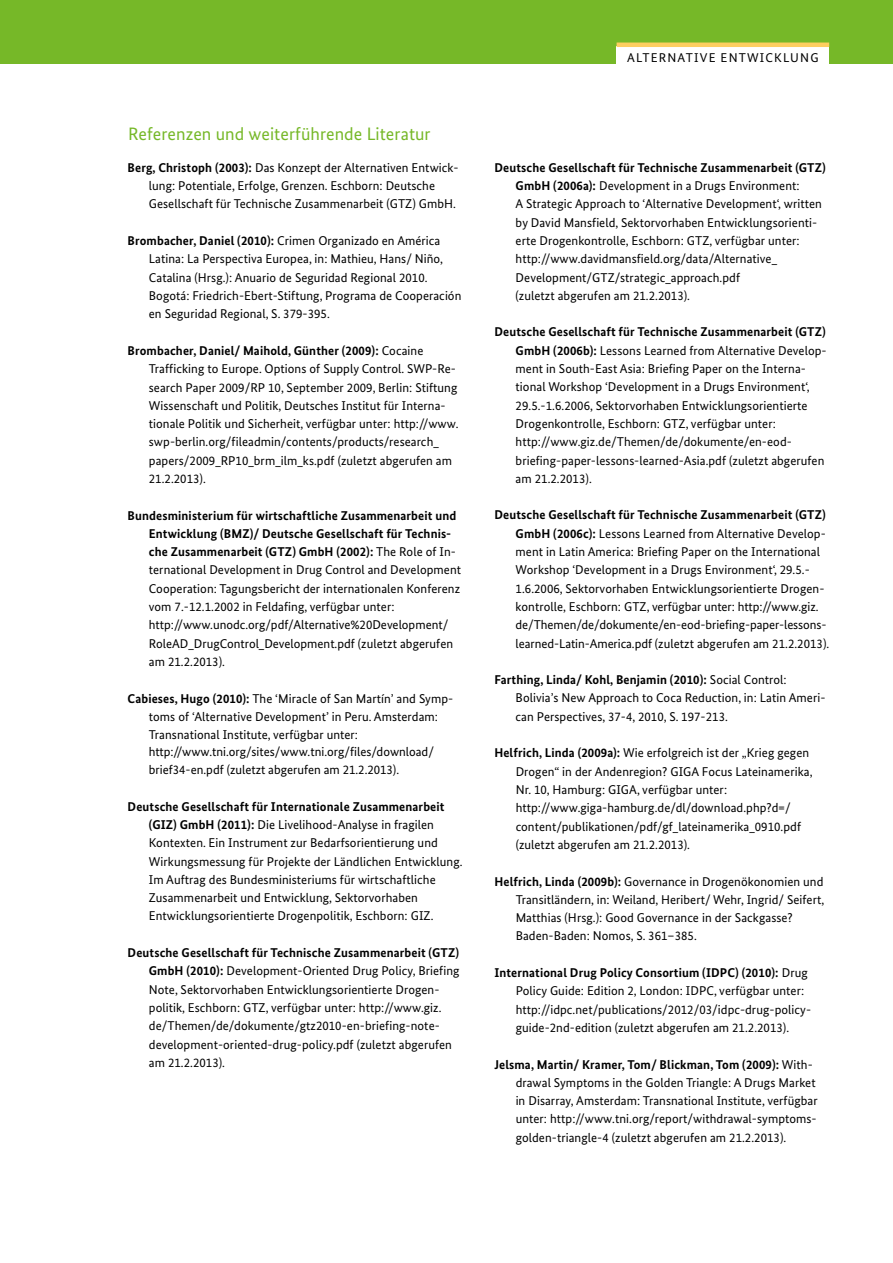
<style>
.page{position:relative;width:893px;height:1263px;background:#fff}
.page>*{position:absolute;margin:0;border:0;box-sizing:border-box;transform-origin:0 0}
.t1{font:18px "Bundes Sans";letter-spacing:.005em;color:#76b828}
.t2{font:12.75px/18.3px "Bundes Sans";letter-spacing:.005em;color:#000}
.t3{font:12.75px "Bundes Sans";letter-spacing:.09em;color:#000}
.s1{font-weight:700}
</style>
<div class="page">
<div style="left:0;top:0;width:893px;height:63px;background:#76b828"></div>
<div style="left:617px;top:46px;width:212px;height:23px;background:#fff"></div>
<hr style="left:617px;top:43px;width:212px;height:4px;background:#fece60">
<h1 class="t1" style="left:128px;top:123px;width:304px">Referenzen und weiterführende Literatur</h1>
<p class="t2" style="left:149px;top:158px;width:311px;text-indent:-21px"><span class="s1">Berg, Christoph (2003):</span> Das Konzept der Alternativen Entwick&shy;lung: Potentiale, Erfolge, Grenzen. Eschborn: Deutsche<br>Gesellschaft für Technische Zusammenarbeit (GTZ) GmbH.</p>
<p class="t2" style="left:149px;top:231px;width:314px;text-indent:-21px"><span class="s1">Brombacher, Daniel (2010):</span> Crimen Organizado en América Latina: La Perspectiva Europea, in: Mathieu, Hans/ N iño, Catalina (Hrsg.): Anuario de Seguridad Regional 2010.<br>Bogotá: Friedrich-Ebert-Stiftung, Programa de Cooperación en Seguridad Regional, S. 379-395.</p>
<p class="t2" style="left:149px;top:341px;width:311px;text-indent:-21px"><span class="s1">Brombacher, Daniel/ Maihold, Günther (2009):</span> Cocaine Trafficking to Europe. Options of Supply Control. SWP-Re&shy;search Paper 2009/RP 10, September 2009, Berlin: Stiftung Wissenschaft und Politik, Deutsches Institut für Interna&shy;tionale Politik und Sicherheit, verfügbar unter: http://www. swp-berlin.org/fileadmin/contents/products/research_ papers/2009_RP10_brm_ilm_ks.pdf (zuletzt abgerufen am 21.2.2013).</p>
<p class="t2" style="left:149px;top:506px;width:314px;text-indent:-21px"><span class="s1">Bundesministerium für wirtschaftliche Zusammenarbeit und Entwicklung (BMZ)/ Deutsche Gesellschaft für Technis&shy;che Zusammenarbeit (GTZ) GmbH (2002):</span> The Role of In&shy;ternational Development in Drug Control and Development Cooperation: Tagungsbericht der internationalen Konferenz vom 7.-12.1.2002 in Feldafing, verfügbar unter: http://www.unodc.org/pdf/Alternative%20Development/ RoleAD_DrugControl_Development.pdf (zuletzt abgerufen am 21.2.2013).</p>
<p class="t2" style="left:149px;top:689px;width:306px;text-indent:-21px"><span class="s1">Cabieses, Hugo (2010):</span> The ‘Miracle of San Martín’ and Symp&shy;toms of ‘Alternative Development’ in Peru. Amsterdam:<br>Transnational Institute, verfügbar unter:</p>
<p class="t2" style="left:149px;top:742px;width:287px">http://www.tni.org/sites/www.tni.org/files/download/ brief34-en.pdf (zuletzt abgerufen am 21.2.2013).</p>
<p class="t2" style="left:149px;top:797px;width:315px;text-indent:-21px"><span class="s1">Deutsche Gesellschaft für Internationale Zusammenarbeit (GIZ) GmbH (2011):</span> Die Livelihood-Analyse in fragilen Kontexten. Ein Instrument zur Bedarfsorientierung und Wirkungsmessung für Projekte der Ländlichen Entwicklung.<br>Im Auftrag des Bundesministeriums für wirtschaftliche Zusammenarbeit und Entwicklung, Sektorvorhaben Entwicklungsorientierte Drogenpolitik, Eschborn: GIZ.</p>
<p class="t2" style="left:149px;top:943px;width:312px;text-indent:-21px"><span class="s1">Deutsche Gesellschaft für Technische Zusammenarbeit (GTZ)<br>GmbH (2010):</span> Development-Oriented Drug Policy, Briefing N ote, Sektorvorhaben Entwicklungsorientierte Drogen&shy;politik, Eschborn: GTZ, verfügbar unter: http://www.giz. de/Themen/de/dokumente/gtz2010-en-briefing-note&shy;development-oriented-drug-policy.pdf (zuletzt abgerufen am 21.2.2013).</p>
<p class="t3" style="left:627px;top:50px;width:191px">alternative Entwicklung</p>
<p class="t2" style="left:516px;top:158px;width:312px;text-indent:-21px"><span class="s1">Deutsche Gesellschaft für Technische Zusammenarbeit (GTZ)<br>GmbH (2006a):</span> Development in a Drugs Environment:<br>A Strategic Approach to ‘Alternative Development‘, written by David Mansfield, Sektorvorhaben Entwicklungsorienti&shy;erte Drogenkontrolle, Eschborn: GTZ, verfügbar unter: http://www.davidmansfield.org/data/Alternative_ Development/GTZ/strategic_approach.pdf<br>(zuletzt abgerufen am 21.2.2013).</p>
<p class="t2" style="left:516px;top:323px;width:313px;text-indent:-21px"><span class="s1">Deutsche Gesellschaft für Technische Zusammenarbeit (GTZ)<br>GmbH (2006b):</span> Lessons Learned from Alternative Develop&shy;ment in South-East Asia: Briefing Paper on the Interna&shy;tional Workshop ‘Development in a Drugs Environment‘, 29.5.-1.6.2006, Sektorvorhaben Entwicklungsorientierte Drogenkontrolle, Eschborn: GTZ, verfügbar unter: http://www.giz.de/Themen/de/dokumente/en-eod&shy;briefing-paper-lessons-learned-Asia.pdf (zuletzt abgerufen am 21.2.2013).</p>
<p class="t2" style="left:516px;top:506px;width:315px;text-indent:-21px"><span class="s1">Deutsche Gesellschaft für Technische Zusammenarbeit (GTZ)<br>GmbH (2006c):</span> Lessons Learned from Alternative Develop&shy;ment in Latin America: Briefing Paper on the International Workshop ‘Development in a Drugs Environment‘, 29.5.- 1.6.2006, Sektorvorhaben Entwicklungsorientierte Drogen&shy;kontrolle, Eschborn: GTZ, verfügbar unter: http://www.giz. de/Themen/de/dokumente/en-eod-briefing-paper-lessons&shy;learned-Latin-America.pdf (zuletzt abgerufen am 21.2.2013).</p>
<p class="t2" style="left:516px;top:670px;width:311px;text-indent:-21px"><span class="s1">Farthing, Linda/ Kohl, Benjamin (2010):</span> Social Control:<br>Bolivia’s N ew Approach to Coca Reduction, in: Latin Ameri&shy;can Perspectives, 37-4, 2010, S. 197-213.</p>
<p class="t2" style="left:516px;top:744px;width:298px;text-indent:-21px"><span class="s1">Helfrich, Linda (2009a):</span> Wie erfolgreich ist der „Krieg gegen Drogen“ in der Andenregion? GIGA Focus Lateinamerika, N r. 10, Hamburg: GIGA, verfügbar unter: http://www.giga-hamburg.de/dl/download.php?d=/ content/publikationen/pdf/gf_lateinamerika_0910.pdf (zuletzt abgerufen am 21.2.2013).</p>
<p class="t2" style="left:516px;top:872px;width:310px;text-indent:-21px"><span class="s1">Helfrich, Linda (2009b):</span> Governance in Drogenökonomien und Transitländern, in: Weiland, Heribert/ Wehr, Ingrid/ Seifert, Matthias (Hrsg.): Good Governance in der Sackgasse?<br>Baden-Baden: Nomos, S. 361–385.</p>
<p class="t2" style="left:516px;top:963px;width:297px;text-indent:-21px"><span class="s1">International Drug Policy Consortium (IDPC) (2010):</span> Drug Policy Guide: Edition 2, London: IDPC, verfügbar unter: http://idpc.net/publications/2012/03/idpc-drug-policy&shy;guide-2nd-edition (zuletzt abgerufen am 21.2.2013).</p>
<p class="t2" style="left:516px;top:1055px;width:304px;text-indent:-21px"><span class="s1">Jelsma, Martin/ Kramer, Tom/ Blickman, Tom (2009):</span> With&shy;drawal Symptoms in the Golden Triangle: A Drugs Market in Disarray, Amsterdam: Transnational Institute, verfügbar unter: http://www.tni.org/report/withdrawal-symptoms&shy;golden-triangle-4 (zuletzt abgerufen am 21.2.2013).</p>
</div>
